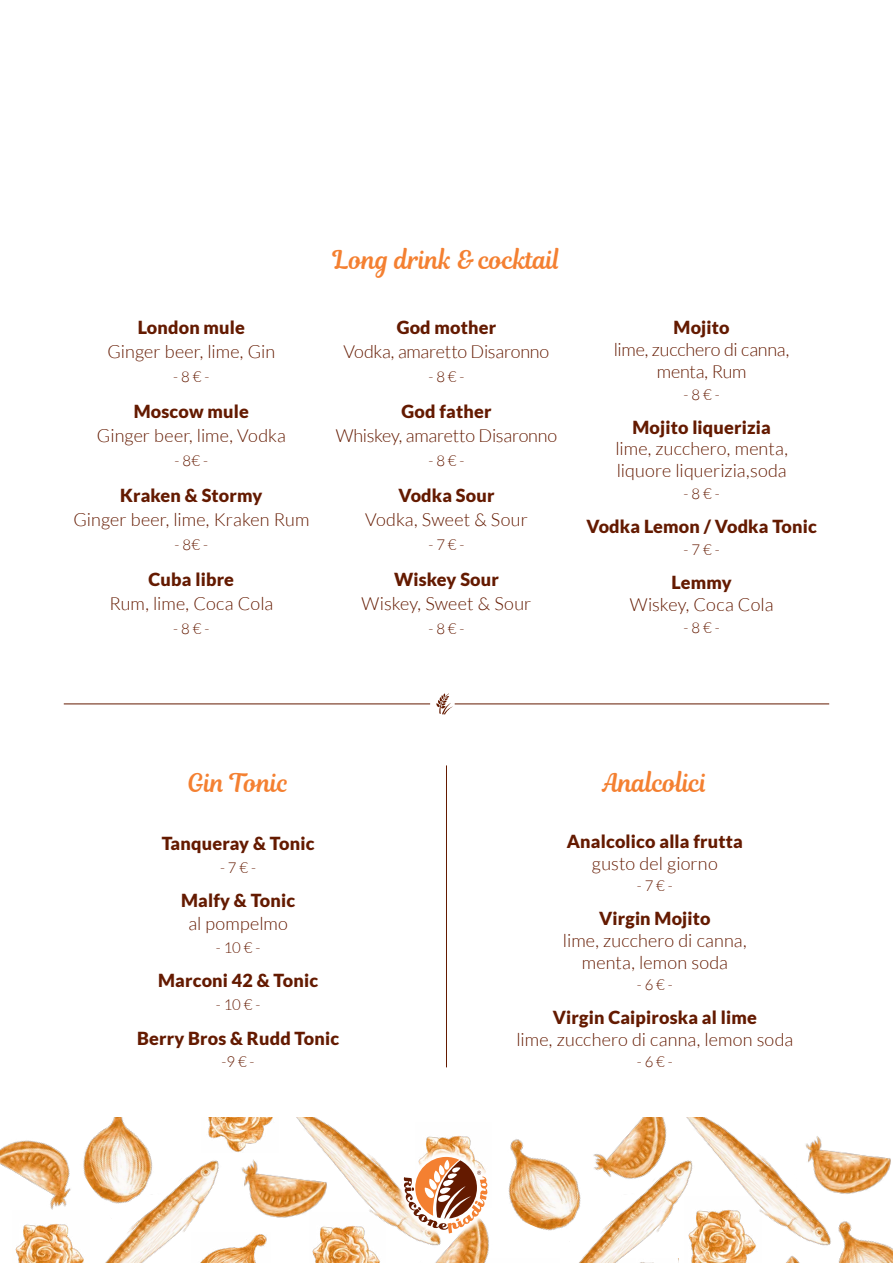
<style>
.page{position:relative;width:893px;height:1263px;background:#fff}
.page>*{position:absolute;margin:0;border:0;box-sizing:border-box;transform-origin:0 0}
.t1{font:25.5px "Magnolia Script";color:#f48031;scale:.95 1}
.t2{font:300 18px "Lato";letter-spacing:.005em;color:#641a00}
.t3{font:900 18px "Lato";letter-spacing:.01em;color:#641a00}
.t4{font:300 18px "Lato";letter-spacing:-.015em;color:#641a00}
.t5{font:300 15px "Lato";color:#641a00}
</style>
<div class="page">
<img style="left:208px;top:1117px;width:33px;height:29px">
<img style="left:15px;top:1226px;width:13px;height:37px">
<img style="left:454px;top:1136px;width:17px;height:6px">
<img style="left:28px;top:1160px;width:191px;height:103px">
<img style="left:579px;top:1205px;width:52px;height:58px">
<img style="left:241px;top:1117px;width:213px;height:146px">
<img style="left:631px;top:1117px;width:184px;height:146px">
<img style="left:191px;top:1232px;width:79px;height:31px">
<img style="left:508px;top:1139px;width:93px;height:102px">
<img style="left:811px;top:1214px;width:82px;height:49px">
<img style="left:599px;top:1258px;width:79px;height:5px">
<img style="left:94px;top:1117px;width:84px;height:102px">
<img style="left:229px;top:1146px;width:103px;height:80px">
<img style="left:0;top:1137px;width:94px;height:89px">
<img style="left:793px;top:1122px;width:98px;height:80px">
<img style="left:398px;top:1199px;width:111px;height:64px">
<img style="left:714px;top:1239px;width:112px;height:24px">
<img style="left:575px;top:1117px;width:111px;height:85px">
<img style="left:390px;top:1142px;width:112px;height:105px">
<svg style="left:404px;top:1157px;width:84px;height:76px"></svg>
<hr style="left:64px;top:704px;width:366px;height:1px;background:#641a00">
<hr style="left:455px;top:704px;width:374px;height:1px;background:#641a00">
<svg style="left:436px;top:693px;width:17px;height:21px"></svg>
<hr style="left:446px;top:765px;width:1px;height:302px;background:#641a00">
<p class="t3" style="left:138px;top:317px;width:109px">London mule</p>
<p class="t2" style="left:107px;top:342px;width:169px">Ginger beer, lime, Gin</p>
<p class="t5" style="left:173px;top:368px;width:38px">- 8 € -</p>
<p class="t3" style="left:134px;top:401px;width:117px">Moscow mule</p>
<p class="t2" style="left:97px;top:426px;width:191px">Ginger beer, lime, Vodka</p>
<p class="t5" style="left:175px;top:452px;width:35px">- 8€ -</p>
<p class="t3" style="left:120px;top:485px;width:144px">Kraken &amp; Stormy</p>
<p class="t2" style="left:73px;top:510px;width:237px">Ginger beer, lime, Kraken Rum</p>
<p class="t5" style="left:175px;top:536px;width:35px">- 8€ -</p>
<p class="t3" style="left:149px;top:568px;width:87px">Cuba libre</p>
<p class="t2" style="left:109px;top:593px;width:165px">Rum, lime, Coca Cola</p>
<p class="t5" style="left:173px;top:620px;width:38px">- 8 € -</p>
<p class="t1" style="left:333px;top:241px;width:240px">Long drink &amp; cocktail</p>
<p class="t3" style="left:397px;top:317px;width:101px">God mother</p>
<p class="t2" style="left:344px;top:342px;width:207px">Vodka, amaretto Disaronno</p>
<p class="t5" style="left:428px;top:368px;width:38px">- 8 € -</p>
<p class="t3" style="left:402px;top:401px;width:91px">God father</p>
<p class="t4" style="left:336px;top:426px;width:223px">Whiskey, amaretto Disaronno</p>
<p class="t5" style="left:428px;top:452px;width:38px">- 8 € -</p>
<p class="t3" style="left:398px;top:485px;width:98px">Vodka Sour</p>
<p class="t2" style="left:365px;top:510px;width:164px">Vodka, Sweet &amp; Sour</p>
<p class="t5" style="left:428px;top:536px;width:38px">- 7 € -</p>
<p class="t3" style="left:394px;top:568px;width:106px">Wiskey Sour</p>
<p class="t2" style="left:362px;top:593px;width:171px">Wiskey, Sweet &amp; Sour</p>
<p class="t5" style="left:428px;top:620px;width:38px">- 8 € -</p>
<p class="t3" style="left:674px;top:317px;width:58px">Mojito</p>
<p class="t2" style="left:614px;top:340px;width:177px">lime, zucchero di canna,</p>
<p class="t4" style="left:657px;top:362px;width:91px">menta, Rum</p>
<p class="t5" style="left:684px;top:386px;width:38px">- 8 € -</p>
<p class="t3" style="left:632px;top:416px;width:140px">Mojito liquerizia</p>
<p class="t2" style="left:615px;top:439px;width:174px">lime, zucchero, menta,</p>
<p class="t2" style="left:617px;top:461px;width:171px">liquore liquerizia,soda</p>
<p class="t5" style="left:684px;top:486px;width:38px">- 8 € -</p>
<p class="t3" style="left:586px;top:516px;width:232px">Vodka Lemon / Vodka Tonic</p>
<p class="t5" style="left:684px;top:542px;width:38px">- 7 € -</p>
<p class="t3" style="left:672px;top:572px;width:62px">Lemmy</p>
<p class="t2" style="left:630px;top:595px;width:145px">Wiskey, Coca Cola</p>
<p class="t5" style="left:684px;top:619px;width:38px">- 8 € -</p>
<p class="t1" style="left:188px;top:765px;width:108px">Gin Tonic</p>
<p class="t1" style="left:603px;top:765px;width:111px">Analcolici</p>
<p class="t3" style="left:162px;top:833px;width:154px">Tanqueray &amp; Tonic</p>
<p class="t5" style="left:220px;top:859px;width:38px">- 7 € -</p>
<p class="t3" style="left:181px;top:890px;width:116px">Malfy &amp; Tonic</p>
<p class="t2" style="left:188px;top:914px;width:101px">al pompelmo</p>
<p class="t5" style="left:216px;top:939px;width:46px">- 10 € -</p>
<p class="t3" style="left:158px;top:970px;width:161px">Marconi 42 &amp; Tonic</p>
<p class="t5" style="left:216px;top:996px;width:46px">- 10 € -</p>
<p class="t3" style="left:137px;top:1027px;width:203px">Berry Bros &amp; Rudd Tonic</p>
<p class="t5" style="left:222px;top:1054px;width:34px">-9 € -</p>
<p class="t3" style="left:567px;top:831px;width:178px">Analcolico alla frutta</p>
<p class="t2" style="left:592px;top:853px;width:127px">gusto del giorno</p>
<p class="t5" style="left:637px;top:878px;width:38px">- 7 € -</p>
<p class="t3" style="left:599px;top:908px;width:113px">Virgin Mojito</p>
<p class="t2" style="left:563px;top:931px;width:185px">lime, zucchero di canna,</p>
<p class="t2" style="left:582px;top:952px;width:148px">menta, lemon soda</p>
<p class="t5" style="left:637px;top:977px;width:38px">- 6 € -</p>
<p class="t3" style="left:553px;top:1007px;width:205px">Virgin Caipiroska al lime</p>
<p class="t2" style="left:516px;top:1029px;width:278px">lime, zucchero di canna, lemon soda</p>
<p class="t5" style="left:637px;top:1054px;width:38px">- 6 € -</p>
</div>
